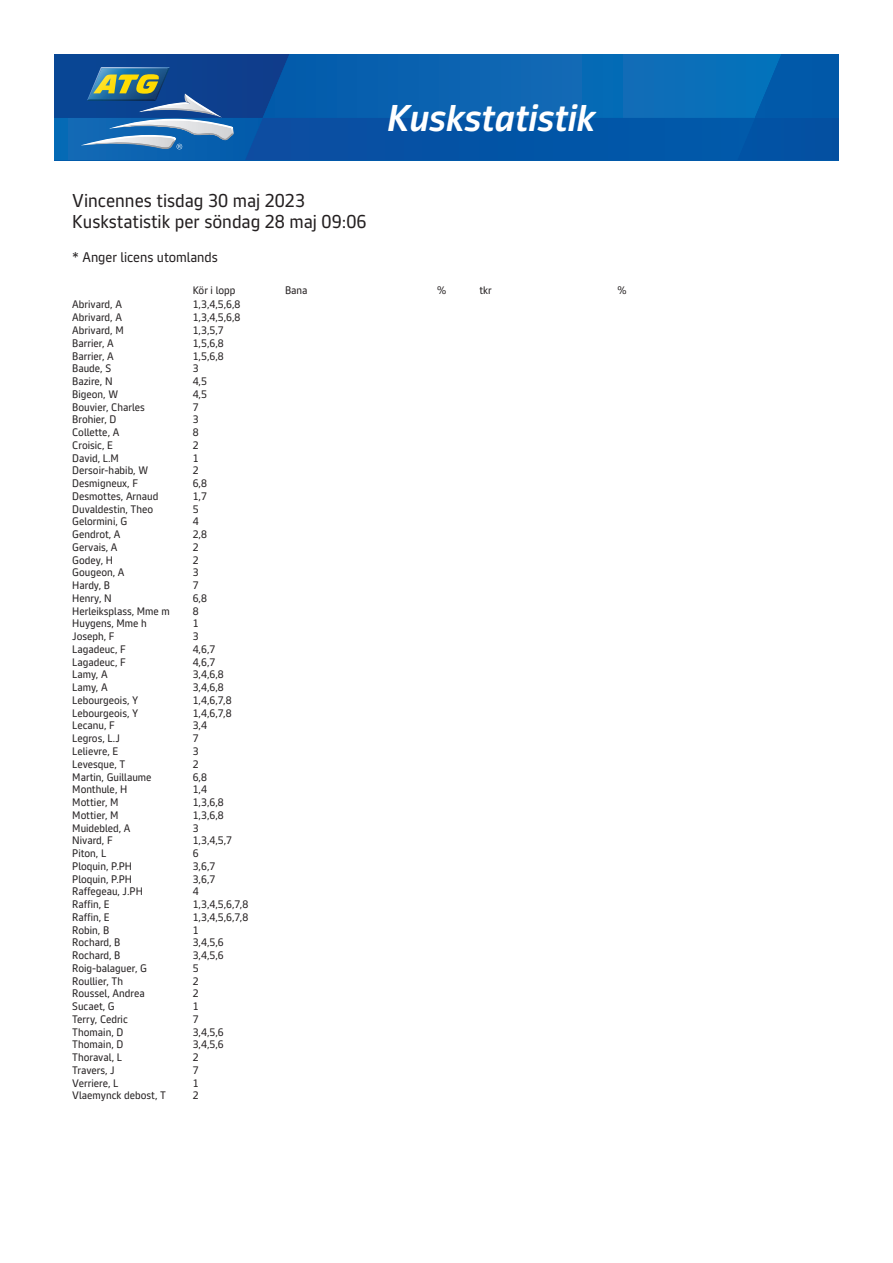
<style>
.page{position:relative;width:893px;height:1263px;background:#fff}
.page>*{position:absolute;margin:0;border:0;box-sizing:border-box;transform-origin:0 0}
.t1{font:italic 700 36px "ATG Text";color:#fff}
.t2{font:18px/21.6px "ATG Text";color:#231f20}
.t3{font:13.5px "ATG Text";color:#231f20}
.t4{font:10.5px "ATG Text";color:#231f20}
</style>
<div class="page">
<svg style="left:54px;top:54px;width:785px;height:106px;background:#105ea8"></svg>
<h1 class="t1" style="left:387px;top:100px;width:210px">Kuskstatistik</h1>
<h2 class="t2" style="left:72px;top:190px;width:296px">Vincennes tisdag 30 maj 2023<br>Kuskstatistik per söndag 28 maj 09:06</h2>
<p class="t3" style="left:72px;top:250px;width:147px">* Anger licens utomlands</p>
<p class="t4" style="left:193px;top:285px;width:44px">Kör i lopp</p>
<p class="t4" style="left:285px;top:285px;width:24px">Bana</p>
<p class="t4" style="left:437px;top:285px;width:11px">%</p>
<p class="t4" style="left:479px;top:285px;width:14px">tkr</p>
<p class="t4" style="left:618px;top:285px;width:11px">%</p>
<p class="t4" style="left:72px;top:299px;width:51px">Abrivard, A</p>
<p class="t4" style="left:193px;top:299px;width:49px">1,3,4,5,6,8</p>
<p class="t4" style="left:72px;top:312px;width:51px">Abrivard, A</p>
<p class="t4" style="left:193px;top:312px;width:49px">1,3,4,5,6,8</p>
<p class="t4" style="left:72px;top:325px;width:53px">Abrivard, M</p>
<p class="t4" style="left:193px;top:325px;width:32px">1,3,5,7</p>
<p class="t4" style="left:72px;top:338px;width:43px">Barrier, A</p>
<p class="t4" style="left:193px;top:338px;width:32px">1,5,6,8</p>
<p class="t4" style="left:72px;top:350px;width:43px">Barrier, A</p>
<p class="t4" style="left:193px;top:350px;width:32px">1,5,6,8</p>
<p class="t4" style="left:72px;top:363px;width:40px">Baude, S</p>
<p class="t4" style="left:193px;top:363px;width:7px">3</p>
<p class="t4" style="left:72px;top:376px;width:42px">Bazire, N</p>
<p class="t4" style="left:193px;top:376px;width:16px">4,5</p>
<p class="t4" style="left:72px;top:389px;width:47px">Bigeon, W</p>
<p class="t4" style="left:193px;top:389px;width:16px">4,5</p>
<p class="t4" style="left:72px;top:401px;width:74px">Bouvier, Charles</p>
<p class="t4" style="left:193px;top:401px;width:7px">7</p>
<p class="t4" style="left:72px;top:414px;width:46px">Brohier, D</p>
<p class="t4" style="left:193px;top:414px;width:7px">3</p>
<p class="t4" style="left:72px;top:427px;width:49px">Collette, A</p>
<p class="t4" style="left:193px;top:427px;width:7px">8</p>
<p class="t4" style="left:72px;top:440px;width:42px">Croisic, E</p>
<p class="t4" style="left:193px;top:440px;width:7px">2</p>
<p class="t4" style="left:72px;top:452px;width:48px">David, L.M</p>
<p class="t4" style="left:193px;top:452px;width:7px">1</p>
<p class="t4" style="left:72px;top:465px;width:77px">Dersoir-habib, W</p>
<p class="t4" style="left:193px;top:465px;width:7px">2</p>
<p class="t4" style="left:72px;top:478px;width:67px">Desmigneux, F</p>
<p class="t4" style="left:193px;top:478px;width:16px">6,8</p>
<p class="t4" style="left:72px;top:491px;width:88px">Desmottes, Arnaud</p>
<p class="t4" style="left:193px;top:491px;width:16px">1,7</p>
<p class="t4" style="left:72px;top:503px;width:82px">Duvaldestin, Theo</p>
<p class="t4" style="left:193px;top:503px;width:7px">5</p>
<p class="t4" style="left:72px;top:516px;width:57px">Gelormini, G</p>
<p class="t4" style="left:193px;top:516px;width:7px">4</p>
<p class="t4" style="left:72px;top:529px;width:50px">Gendrot, A</p>
<p class="t4" style="left:193px;top:529px;width:16px">2,8</p>
<p class="t4" style="left:72px;top:542px;width:47px">Gervais, A</p>
<p class="t4" style="left:193px;top:542px;width:7px">2</p>
<p class="t4" style="left:72px;top:554px;width:42px">Godey, H</p>
<p class="t4" style="left:193px;top:554px;width:7px">2</p>
<p class="t4" style="left:72px;top:567px;width:54px">Gougeon, A</p>
<p class="t4" style="left:193px;top:567px;width:7px">3</p>
<p class="t4" style="left:72px;top:580px;width:39px">Hardy, B</p>
<p class="t4" style="left:193px;top:580px;width:7px">7</p>
<p class="t4" style="left:72px;top:593px;width:41px">Henry, N</p>
<p class="t4" style="left:193px;top:593px;width:16px">6,8</p>
<p class="t4" style="left:72px;top:605px;width:99px">Herleiksplass, Mme m</p>
<p class="t4" style="left:193px;top:605px;width:7px">8</p>
<p class="t4" style="left:72px;top:618px;width:76px">Huygens, Mme h</p>
<p class="t4" style="left:193px;top:618px;width:7px">1</p>
<p class="t4" style="left:72px;top:631px;width:44px">Joseph, F</p>
<p class="t4" style="left:193px;top:631px;width:7px">3</p>
<p class="t4" style="left:72px;top:644px;width:55px">Lagadeuc, F</p>
<p class="t4" style="left:193px;top:644px;width:24px">4,6,7</p>
<p class="t4" style="left:72px;top:656px;width:55px">Lagadeuc, F</p>
<p class="t4" style="left:193px;top:656px;width:24px">4,6,7</p>
<p class="t4" style="left:72px;top:669px;width:37px">Lamy, A</p>
<p class="t4" style="left:193px;top:669px;width:32px">3,4,6,8</p>
<p class="t4" style="left:72px;top:682px;width:37px">Lamy, A</p>
<p class="t4" style="left:193px;top:682px;width:32px">3,4,6,8</p>
<p class="t4" style="left:72px;top:695px;width:68px">Lebourgeois, Y</p>
<p class="t4" style="left:193px;top:695px;width:40px">1,4,6,7,8</p>
<p class="t4" style="left:72px;top:707px;width:68px">Lebourgeois, Y</p>
<p class="t4" style="left:193px;top:707px;width:40px">1,4,6,7,8</p>
<p class="t4" style="left:72px;top:720px;width:44px">Lecanu, F</p>
<p class="t4" style="left:193px;top:720px;width:16px">3,4</p>
<p class="t4" style="left:72px;top:733px;width:49px">Legros, L.J</p>
<p class="t4" style="left:193px;top:733px;width:7px">7</p>
<p class="t4" style="left:72px;top:746px;width:48px">Lelievre, E</p>
<p class="t4" style="left:193px;top:746px;width:7px">3</p>
<p class="t4" style="left:72px;top:759px;width:55px">Levesque, T</p>
<p class="t4" style="left:193px;top:759px;width:7px">2</p>
<p class="t4" style="left:72px;top:771px;width:81px">Martin, Guillaume</p>
<p class="t4" style="left:193px;top:771px;width:16px">6,8</p>
<p class="t4" style="left:72px;top:784px;width:57px">Monthule, H</p>
<p class="t4" style="left:193px;top:784px;width:16px">1,4</p>
<p class="t4" style="left:72px;top:797px;width:48px">Mottier, M</p>
<p class="t4" style="left:193px;top:797px;width:32px">1,3,6,8</p>
<p class="t4" style="left:72px;top:810px;width:48px">Mottier, M</p>
<p class="t4" style="left:193px;top:810px;width:32px">1,3,6,8</p>
<p class="t4" style="left:72px;top:822px;width:60px">Muidebled, A</p>
<p class="t4" style="left:193px;top:822px;width:7px">3</p>
<p class="t4" style="left:72px;top:835px;width:42px">Nivard, F</p>
<p class="t4" style="left:193px;top:835px;width:41px">1,3,4,5,7</p>
<p class="t4" style="left:72px;top:848px;width:35px">Piton, L</p>
<p class="t4" style="left:193px;top:848px;width:7px">6</p>
<p class="t4" style="left:72px;top:861px;width:61px">Ploquin, P.PH</p>
<p class="t4" style="left:193px;top:861px;width:24px">3,6,7</p>
<p class="t4" style="left:72px;top:873px;width:61px">Ploquin, P.PH</p>
<p class="t4" style="left:193px;top:873px;width:24px">3,6,7</p>
<p class="t4" style="left:72px;top:886px;width:72px">Raffegeau, J.PH</p>
<p class="t4" style="left:193px;top:886px;width:7px">4</p>
<p class="t4" style="left:72px;top:899px;width:39px">Raffin, E</p>
<p class="t4" style="left:193px;top:899px;width:57px">1,3,4,5,6,7,8</p>
<p class="t4" style="left:72px;top:912px;width:39px">Raffin, E</p>
<p class="t4" style="left:193px;top:912px;width:57px">1,3,4,5,6,7,8</p>
<p class="t4" style="left:72px;top:924px;width:38px">Robin, B</p>
<p class="t4" style="left:193px;top:924px;width:7px">1</p>
<p class="t4" style="left:72px;top:937px;width:50px">Rochard, B</p>
<p class="t4" style="left:193px;top:937px;width:32px">3,4,5,6</p>
<p class="t4" style="left:72px;top:950px;width:50px">Rochard, B</p>
<p class="t4" style="left:193px;top:950px;width:32px">3,4,5,6</p>
<p class="t4" style="left:72px;top:963px;width:76px">Roig-balaguer, G</p>
<p class="t4" style="left:193px;top:963px;width:7px">5</p>
<p class="t4" style="left:72px;top:975px;width:52px">Roullier, Th</p>
<p class="t4" style="left:193px;top:975px;width:7px">2</p>
<p class="t4" style="left:72px;top:988px;width:74px">Roussel, Andrea</p>
<p class="t4" style="left:193px;top:988px;width:7px">2</p>
<p class="t4" style="left:72px;top:1001px;width:44px">Sucaet, G</p>
<p class="t4" style="left:193px;top:1001px;width:7px">1</p>
<p class="t4" style="left:72px;top:1014px;width:57px">Terry, Cedric</p>
<p class="t4" style="left:193px;top:1014px;width:7px">7</p>
<p class="t4" style="left:72px;top:1026px;width:53px">Thomain, D</p>
<p class="t4" style="left:193px;top:1026px;width:32px">3,4,5,6</p>
<p class="t4" style="left:72px;top:1039px;width:53px">Thomain, D</p>
<p class="t4" style="left:193px;top:1039px;width:32px">3,4,5,6</p>
<p class="t4" style="left:72px;top:1052px;width:51px">Thoraval, L</p>
<p class="t4" style="left:193px;top:1052px;width:7px">2</p>
<p class="t4" style="left:72px;top:1065px;width:44px">Travers, J</p>
<p class="t4" style="left:193px;top:1065px;width:7px">7</p>
<p class="t4" style="left:72px;top:1077px;width:48px">Verriere, L</p>
<p class="t4" style="left:193px;top:1077px;width:7px">1</p>
<p class="t4" style="left:72px;top:1090px;width:95px">Vlaemynck debost, T</p>
<p class="t4" style="left:193px;top:1090px;width:7px">2</p>
</div>
